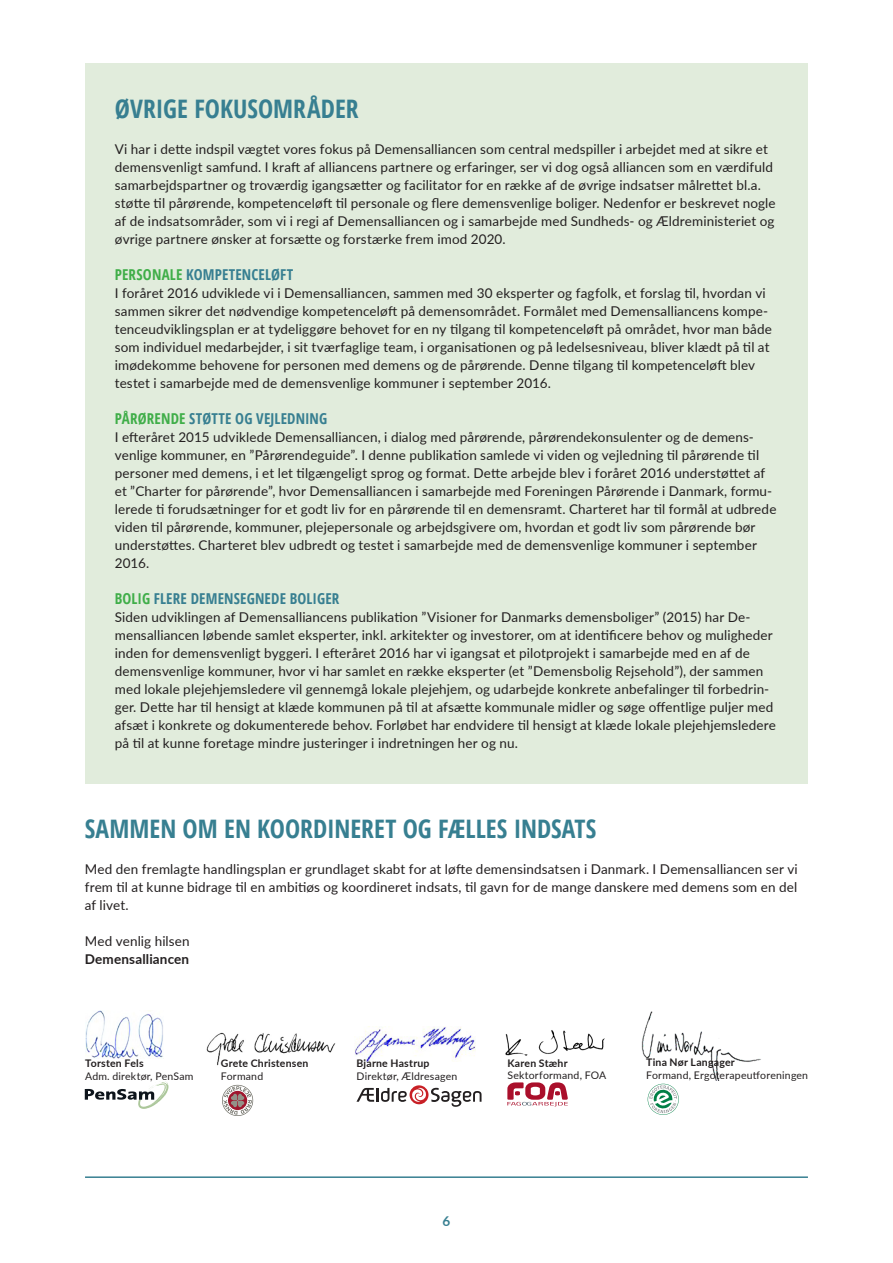
<style>
.page{position:relative;width:893px;height:1263px;background:#fff}
.page>*{position:absolute;margin:0;border:0;box-sizing:border-box;transform-origin:0 0}
.Overskrift_Tema{font:700 condensed 25.5px "Open Sans";color:#377f91}
.Overskrift{font:700 condensed 15px "Open Sans";letter-spacing:.01em;color:#377f91}
.Brød{font:13.5px/18px "Lato";letter-spacing:.01em;color:#231f20}
.Brød-2{font:700 13.5px "Lato";letter-spacing:.01em;color:#231f20}
.t1{font:700 13.5px "Lato";color:#377f91}
.t2{font:10.5px "Lato";letter-spacing:.02em;color:#231f20}
.t3{font:700 10.5px "Lato";letter-spacing:.02em;color:#231f20}
.s1{color:#40ae49}
</style>
<div class="page">
<div style="left:85px;top:64px;width:723px;height:720px;background:#e1ecdc"></div>
<hr style="left:85px;top:1176px;width:723px;height:2px;background:#377f91">
<img style="left:206px;top:1032px;width:130px;height:34px">
<img style="left:505px;top:1030px;width:100px;height:26px">
<svg style="left:507px;top:1082px;width:61px;height:24px"></svg>
<img style="left:354px;top:1027px;width:122px;height:34px">
<svg style="left:410px;top:1085px;width:18px;height:19px"></svg>
<svg style="left:356px;top:1088px;width:125px;height:19px"></svg>
<svg style="left:85px;top:1081px;width:84px;height:28px"></svg>
<svg style="left:222px;top:1085px;width:31px;height:31px"></svg>
<svg style="left:223px;top:1085px;width:29px;height:30px"></svg>
<svg style="left:223px;top:1086px;width:29px;height:28px"></svg>
<img style="left:641px;top:1011px;width:120px;height:69px">
<svg style="left:648px;top:1084px;width:31px;height:31px"></svg>
<img style="left:86px;top:1010px;width:77px;height:49px">
<p class="Overskrift_Tema" style="left:115px;top:91px;width:245px">ØVRIGE FOKUSOMRÅDER</p>
<p class="Brød" style="left:115px;top:139px;width:662px">Vi har i dette indspil vægtet vores fokus på Demensalliancen som central medspiller i arbejdet med at sikre et demensvenligt samfund. I kraft af alliancens partnere og erfaringer, ser vi dog også alliancen som en værdifuld samarbejdspartner og troværdig igangsætter og facilitator for en række af de øvrige indsatser målrettet bl.a. støtte til pårørende, kompetenceløft til personale og flere demensvenlige boliger. Nedenfor er beskrevet nogle af de indsatsområder, som vi i regi af Demensalliancen og i samarbejde med Sundheds- og Ældreministeriet og øvrige partnere ønsker at forsætte og forstærke frem imod 2020.</p>
<p class="Overskrift" style="left:115px;top:264px;width:180px"><span class="s1">PERSONALE</span> KOMPETENCELØFT</p>
<p class="Brød" style="left:115px;top:283px;width:659px">I foråret 2016 udviklede vi i Demensalliancen, sammen med 30 eksperter og fagfolk, et forslag til, hvordan vi sammen sikrer det nødvendige kompetenceløft på demensområdet. Formålet med Demensalliancens kompe&shy;tenceudviklingsplan er at tydeliggøre behovet for en ny tilgang til kompetenceløft på området, hvor man både som individuel medarbejder, i sit tværfaglige team, i organisationen og på ledelsesniveau, bliver klædt på til at imødekomme behovene for personen med demens og de pårørende. Denne tilgang til kompetenceløft blev testet i samarbejde med de demensvenlige kommuner i september 2016.</p>
<p class="Overskrift" style="left:115px;top:408px;width:214px"><span class="s1">PÅRØRENDE</span> STØTTE OG VEJLEDNING</p>
<p class="Brød" style="left:115px;top:427px;width:663px">I efteråret 2015 udviklede Demensalliancen, i dialog med pårørende, pårørendekonsulenter og de demens&shy;venlige kommuner, en ”Pårørendeguide”. I denne publikation samlede vi viden og vejledning til pårørende til personer med demens, i et let tilgængeligt sprog og format. Dette arbejde blev i foråret 2016 understøttet af et ”Charter for pårørende”, hvor Demensalliancen i samarbejde med Foreningen Pårørende i Danmark, formu&shy;lerede ti forudsætninger for et godt liv for en pårørende til en demensramt. Charteret har til formål at udbrede viden til pårørende, kommuner, plejepersonale og arbejdsgivere om, hvordan et godt liv som pårørende bør understøttes. Charteret blev udbredt og testet i samarbejde med de demensvenlige kommuner i september 2016.</p>
<p class="Overskrift" style="left:115px;top:588px;width:226px"><span class="s1">BOLIG</span> FLERE DEMENSEGNEDE BOLIGER</p>
<p class="Brød" style="left:115px;top:607px;width:663px">Siden udviklingen af Demensalliancens publikation ”Visioner for Danmarks demensboliger” (2015) har De&shy;mensalliancen løbende samlet eksperter, inkl. arkitekter og investorer, om at identificere behov og muligheder inden for demensvenligt byggeri. I efteråret 2016 har vi igangsat et pilotprojekt i samarbejde med en af de demensvenlige kommuner, hvor vi har samlet en række eksperter (et ”Demensbolig Rejsehold”), der sammen med lokale plejehjemsledere vil gennemgå lokale plejehjem, og udarbejde konkrete anbefalinger til forbedrin&shy;ger. Dette har til hensigt at klæde kommunen på til at afsætte kommunale midler og søge offentlige puljer med afsæt i konkrete og dokumenterede behov. Forløbet har endvidere til hensigt at klæde lokale plejehjemsledere på til at kunne foretage mindre justeringer i indretningen her og nu.</p>
<p class="Overskrift_Tema" style="left:85px;top:811px;width:513px">SAMMEN OM EN KOORDINERET OG FÆLLES INDSATS</p>
<p class="Brød" style="left:85px;top:859px;width:714px;text-align:justify">Med den fremlagte handlingsplan er grundlaget skabt for at løfte demensindsatsen i Danmark. I Demensalliancen ser vi frem til at kunne bidrage til en ambitiøs og koordineret indsats, til gavn for de mange danskere med demens som en del af livet.</p>
<p class="Brød" style="left:85px;top:931px;width:106px">Med venlig hilsen</p>
<p class="Brød-2" style="left:85px;top:949px;width:106px">Demensalliancen</p>
<p class="t3" style="left:85px;top:1056px;width:60px">Torsten Fels</p>
<p class="t2" style="left:85px;top:1069px;width:110px">Adm. direktør, PenSam</p>
<p class="t3" style="left:221px;top:1056px;width:89px">Grete Christensen</p>
<p class="t2" style="left:221px;top:1069px;width:44px">Formand</p>
<p class="t3" style="left:356px;top:1056px;width:75px">Bjarne Hastrup</p>
<p class="t2" style="left:356px;top:1069px;width:102px">Direktør, Ældresagen</p>
<p class="t3" style="left:507px;top:1055px;width:62px">Karen Stæhr</p>
<p class="t2" style="left:507px;top:1068px;width:100px">Sektorformand, FOA</p>
<p class="t3" style="left:646px;top:1055px;width:90px">Tina Nør Langager</p>
<p class="t2" style="left:646px;top:1067px;width:164px">Formand, Ergoterapeutforeningen</p>
<p class="t1" style="left:443px;top:1211px;width:9px">6</p>
</div>
